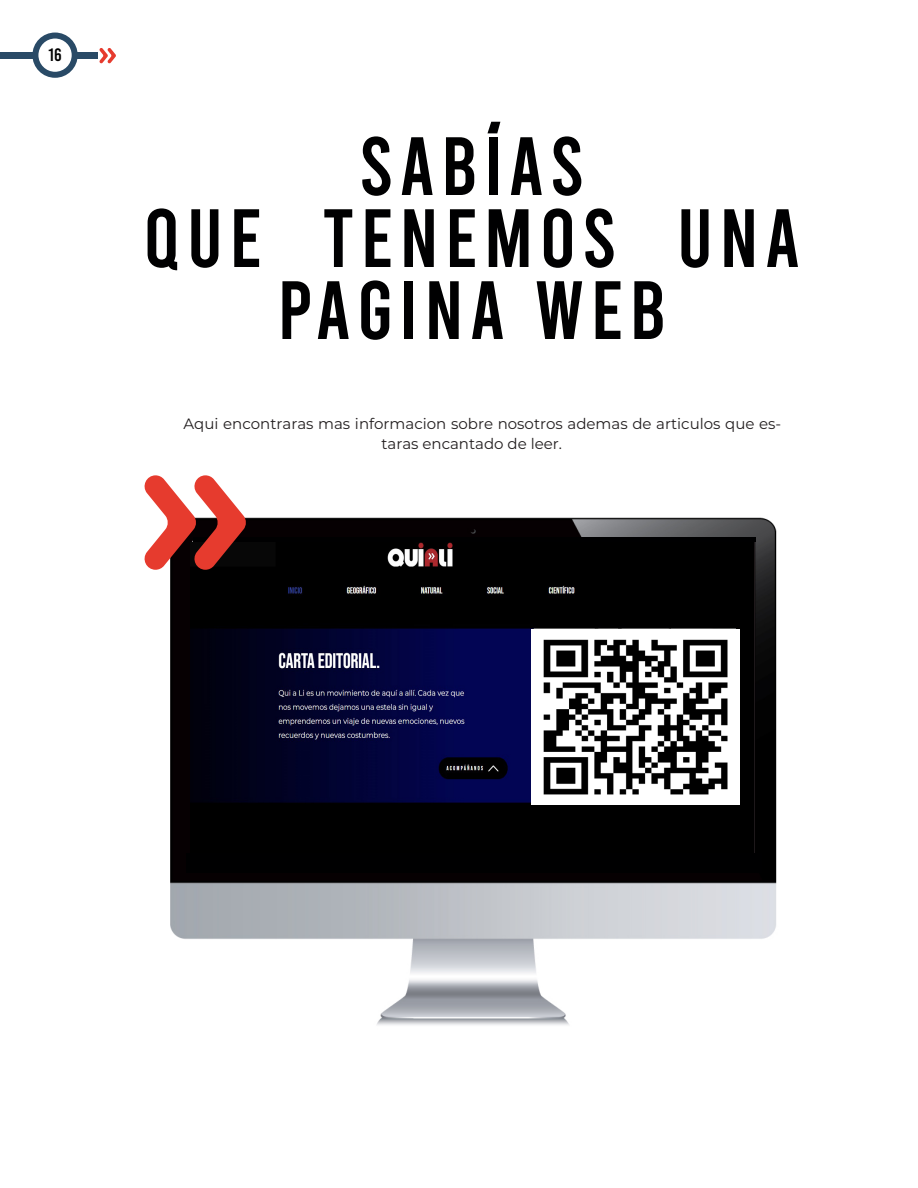
<style>
.page{position:relative;width:918px;height:1188px;background:#fff}
.page>*{position:absolute;margin:0;border:0;box-sizing:border-box;transform-origin:0 0}
.Titulo{font:82.5px/72px "Bebas";letter-spacing:.08em;color:#000001;text-align:center}
.t1{font:18px "Bebas";color:#000001}
.Cuerpo_de_texto{font:100 15px/19.5px "Montserrat";color:#231f20}
</style>
<div class="page">
<img style="left:170px;top:517px;width:607px;height:508px">
<img style="left:191px;top:542px;width:563px;height:311px">
<img style="left:532px;top:629px;width:207px;height:176px">
<div style="left:187px;top:853px;width:575px;height:20px;background:#000001"></div>
<div style="left:0;top:52px;width:35px;height:6px;background:#294a66"></div>
<svg style="left:99px;top:48px;width:17px;height:15px"></svg>
<div style="left:75px;top:52px;width:22px;height:6px;background:#294a66"></div>
<div style="left:32px;top:33px;width:46px;height:45px;border:6px solid #294a66;border-radius:50%"></div>
<svg style="left:487px;top:122px;width:13px;height:11px"></svg>
<div style="left:194px;top:537px;width:562px;height:5px;background:#000001"></div>
<svg style="left:144px;top:475px;width:103px;height:95px"></svg>
<p class="t1" style="left:49px;top:46px;width:15px">16</p>
<p class="Titulo" style="left:360px;top:130px;width:226px">SABIAS</p>
<p class="Titulo" style="left:144px;top:202px;width:654px">QUE TENEMOS UNA<br>PAGINA WEB</p>
<p class="Cuerpo_de_texto" style="left:381px;top:414px;width:401px;text-indent:-198px">Aqui encontraras mas informacion sobre nosotros ademas de articulos que es&shy;taras encantado de leer.</p>
</div>
